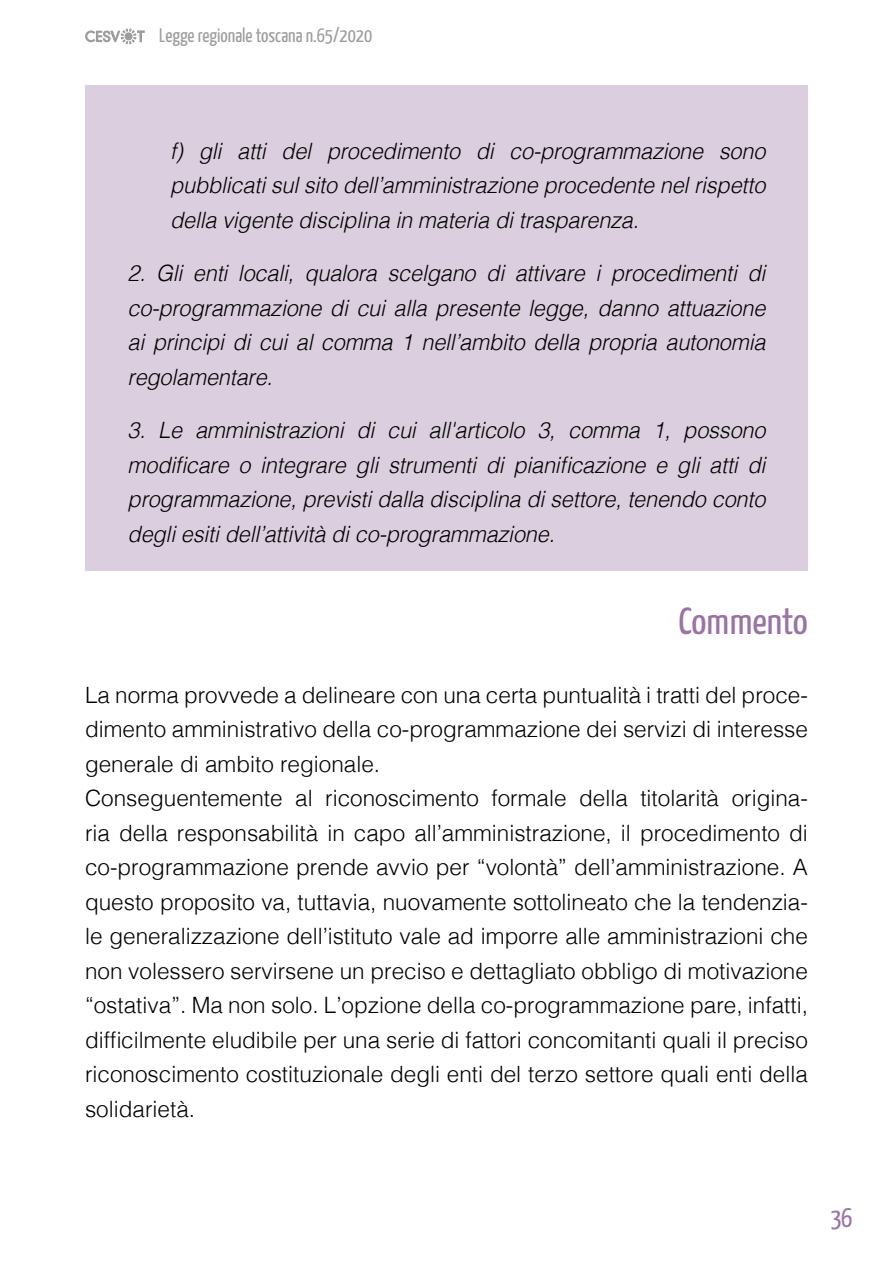
<style>
.page{position:relative;width:893px;height:1263px;background:#fff}
.page>*{position:absolute;margin:0;border:0;box-sizing:border-box;transform-origin:0 0}
.t1{font:37.5px "Yanone Kaffeesatz";letter-spacing:-.005em;color:#9a74a4;scale:1.07 1}
.t2{font:27px "Yanone Kaffeesatz";color:#9a74a4}
.t3{font:300 22.5px/34.5px "Helvetica";color:#000}
.t4{font:italic 300 22.5px/34.5px "Helvetica";letter-spacing:-.005em;color:#000;text-align:justify;scale:.96 1}
.t5{font:19.5px "Yanone Kaffeesatz";color:#9d9d9c}
</style>
<div class="page">
<div style="left:85px;top:85px;width:723px;height:486px;background:#dbcedf"></div>
<svg style="left:85px;top:29px;width:60px;height:15px"></svg>
<p class="t5" style="left:159px;top:22px;width:214px">Legge regionale toscana n.65/2020</p>
<p class="t4" style="left:170px;top:132px;width:622px">f) gli atti del procedimento di co-programmazione sono pubblicati sul sito dell’amministrazione procedente nel rispetto della vigente disciplina in materia di trasparenza.</p>
<p class="t4" style="left:128px;top:255px;width:666px">2. Gli enti locali, qualora scelgano di attivare i procedimenti di co-programmazione di cui alla presente legge, danno attuazione ai principi di cui al comma 1 nell’ambito della propria autonomia regolamentare.</p>
<p class="t4" style="left:128px;top:412px;width:666px">3. Le amministrazioni di cui all'articolo 3, comma 1, possono modificare o integrare gli strumenti di pianificazione e gli atti di programmazione, previsti dalla disciplina di settore, tenendo conto degli esiti dell’attività di co-programmazione.</p>
<h1 class="t1" style="left:679px;top:594px;width:122px">Commento</h1>
<p class="t3" style="left:85px;top:676px;width:724px">La norma provvede a delineare con una certa puntualità i tratti del proce&shy;dimento amministrativo della co-programmazione dei servizi di interesse generale di ambito regionale.<br>Conseguentemente al riconoscimento formale della titolarità origina&shy;ria della responsabilità in capo all’amministrazione, il procedimento di co-programmazione prende avvio per “volontà” dell’amministrazione. A questo proposito va, tuttavia, nuovamente sottolineato che la tendenzia&shy;le generalizzazione dell’istituto vale ad imporre alle amministrazioni che non volessero servirsene un preciso e dettagliato obbligo di motivazione “ostativa”. Ma non solo. L’opzione della co-programmazione pare, infatti, difficilmente eludibile per una serie di fattori concomitanti quali il preciso riconoscimento costituzionale degli enti del terzo settore quali enti della solidarietà.</p>
<p class="t2" style="left:830px;top:1198px;width:24px">36</p>
</div>
